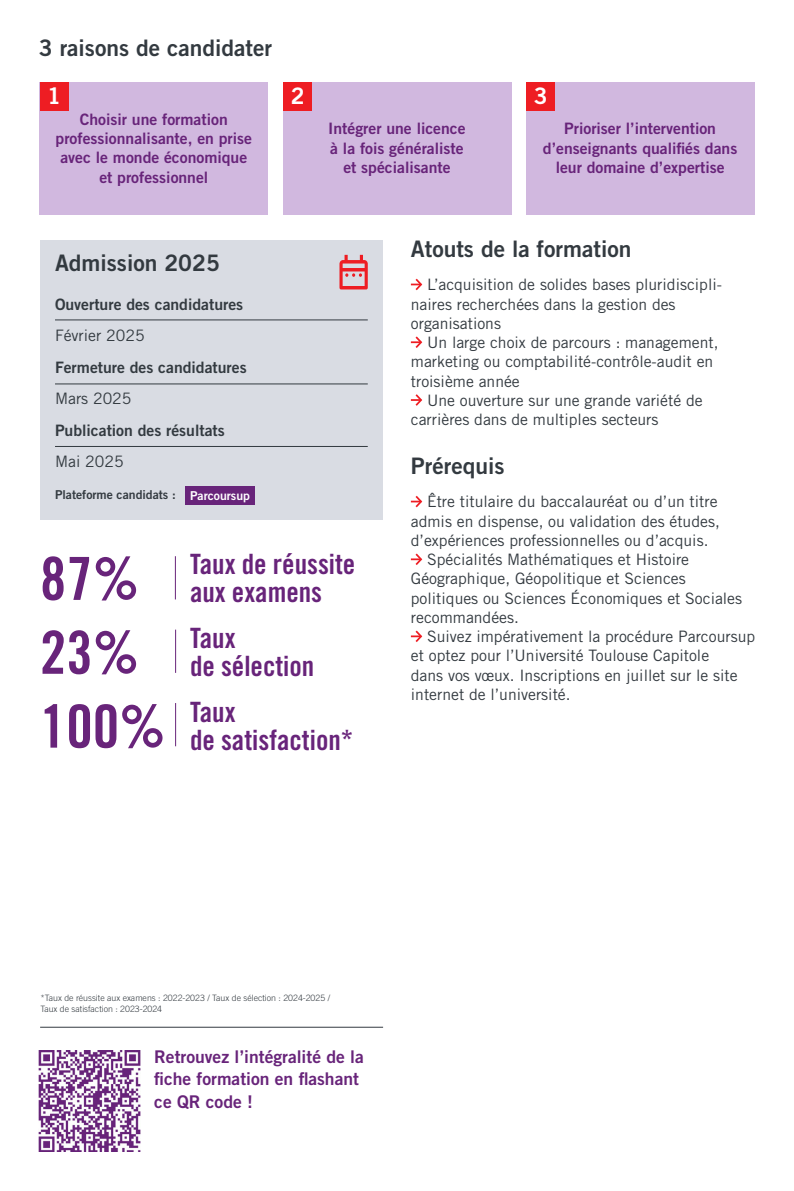
<style>
.page{position:relative;width:794px;height:1191px;background:#fff}
.page>*{position:absolute;margin:0;border:0;box-sizing:border-box;transform-origin:0 0}
.t1{font:59.5px/73.9px "Trade Gothic LT Std Bd Cn 20";color:#68247a}
.t2{font:28px/28px "Trade Gothic LT Std Bd Cn 20";color:#68247a}
.t3{font:22.75px "Trade Gothic LT Std Bd 2";color:#333a40}
.t4{font:22.75px "Trade Gothic LT Std Bd 2";color:#fff}
.t5{font:17.5px/22.8px "Trade Gothic LT Std Bd 2";color:#68247a}
.t6{font:15.75px/19.2px "Trade Gothic LT Std";color:#333a40}
.t7{font:15.75px/19.2px "Trade Gothic LT Std Bd 2";color:#68247a;text-align:center}
.t8{font:15.75px "Trade Gothic LT Std Bd 2";color:#333a40}
.t9{font:12.25px "Trade Gothic LT Std Bd 2";color:#333a40}
.t10{font:300 8.75px/10.5px "Trade Gothic LT Std";color:#333a40}
.s1{color:#fff}
</style>
<div class="page">
<div style="left:40px;top:82px;width:228px;height:132px;background:#d1b8df"></div>
<div style="left:283px;top:82px;width:228px;height:132px;background:#d1b8df"></div>
<div style="left:526px;top:82px;width:228px;height:132px;background:#d1b8df"></div>
<div style="left:40px;top:82px;width:28px;height:29px;background:#ee1d23"></div>
<div style="left:283px;top:82px;width:29px;height:29px;background:#ee1d23"></div>
<div style="left:526px;top:82px;width:29px;height:29px;background:#ee1d23"></div>
<img style="left:39px;top:1050px;width:101px;height:101px">
<hr style="left:40px;top:1027px;width:343px;height:1px;background:#333a40">
<svg style="left:411px;top:278px;width:12px;height:13px"></svg>
<svg style="left:411px;top:336px;width:12px;height:12px"></svg>
<svg style="left:411px;top:394px;width:11px;height:12px"></svg>
<svg style="left:411px;top:495px;width:12px;height:13px"></svg>
<svg style="left:411px;top:553px;width:12px;height:12px"></svg>
<svg style="left:411px;top:630px;width:12px;height:12px"></svg>
<div style="left:40px;top:240px;width:343px;height:280px;background:#d9dce3"></div>
<hr style="left:55px;top:320px;width:313px;height:1px;background:#333a40">
<hr style="left:55px;top:384px;width:313px;height:1px;background:#333a40">
<hr style="left:55px;top:446px;width:313px;height:1px;background:#333a40">
<svg style="left:339px;top:255px;width:29px;height:34px"></svg>
<div style="left:185px;top:486px;width:70px;height:19px;background:#68247a"></div>
<hr style="left:175px;top:556px;width:1px;height:43px;background:#68247a">
<hr style="left:175px;top:629px;width:1px;height:44px;background:#68247a">
<hr style="left:175px;top:703px;width:1px;height:43px;background:#68247a">
<h3 class="t3" style="left:39px;top:34px;width:235px">3 raisons de candidater</h3>
<h3 class="t4" style="left:47px;top:82px;width:15px">1</h3>
<h3 class="t4" style="left:291px;top:82px;width:15px">2</h3>
<h3 class="t4" style="left:534px;top:82px;width:15px">3</h3>
<p class="t7" style="left:56px;top:109px;width:198px">Choisir une formation professionnalisante, en prise avec le monde économique et professionnel</p>
<p class="t7" style="left:328px;top:119px;width:139px">Intégrer une licence à la fois généraliste et spécialisante</p>
<p class="t7" style="left:543px;top:119px;width:196px">Prioriser l’intervention d’enseignants qualifiés dans leur domaine d’expertise</p>
<h3 class="t3" style="left:55px;top:249px;width:166px">Admission 2025</h3>
<p class="t8" style="left:55px;top:294px;width:190px">Ouverture des candidatures</p>
<p class="t6" style="left:55px;top:326px;width:91px">Février 2025</p>
<p class="t8" style="left:55px;top:357px;width:193px">Fermeture des candidatures</p>
<p class="t6" style="left:55px;top:389px;width:78px">Mars 2025</p>
<p class="t8" style="left:55px;top:420px;width:171px">Publication des résultats</p>
<p class="t6" style="left:55px;top:452px;width:70px">Mai 2025</p>
<p class="t9" style="left:55px;top:487px;width:196px">Plateforme candidats : <span class="s1">Parcoursup</span></p>
<h1 class="t1" style="left:40px;top:541px;width:127px">87%<br>23%<br>100%</h1>
<h2 class="t2" style="left:190px;top:550px;width:167px">Taux de réussite aux examens</h2>
<h2 class="t2" style="left:190px;top:624px;width:126px">Taux<br>de sélection</h2>
<h2 class="t2" style="left:190px;top:697px;width:165px">Taux<br>de satisfaction*</h2>
<h3 class="t3" style="left:411px;top:235px;width:222px">Atouts de la formation</h3>
<p class="t6" style="left:411px;top:275px;width:313px;text-indent:16px">L’acquisition de solides bases pluridiscipli&shy;naires recherchées dans la gestion des organisations</p>
<p class="t6" style="left:411px;top:332px;width:309px;text-indent:16px">Un large choix de parcours : management, marketing ou comptabilité-contrôle-audit en troisième année</p>
<p class="t6" style="left:411px;top:390px;width:293px;text-indent:16px">Une ouverture sur une grande variété de carrières dans de multiples secteurs</p>
<h3 class="t3" style="left:411px;top:452px;width:95px">Prérequis</h3>
<p class="t6" style="left:427px;top:492px;width:292px">Être titulaire du baccalauréat ou d’un titre</p>
<p class="t6" style="left:411px;top:511px;width:310px">admis en dispense, ou validation des études,</p>
<p class="t6" style="left:411px;top:530px;width:299px">d’expériences professionnelles ou d’acquis.</p>
<p class="t6" style="left:427px;top:549px;width:264px">Spécialités Mathématiques et Histoire</p>
<p class="t6" style="left:411px;top:569px;width:276px">Géographique, Géopolitique et Sciences</p>
<p class="t6" style="left:411px;top:588px;width:333px">politiques ou Sciences Économiques et Sociales</p>
<p class="t6" style="left:411px;top:607px;width:110px">recommandées.</p>
<p class="t6" style="left:427px;top:626px;width:330px">Suivez impérativement la procédure Parcoursup</p>
<p class="t6" style="left:411px;top:646px;width:300px">et optez pour l’Université Toulouse Capitole</p>
<p class="t6" style="left:411px;top:665px;width:328px">dans vos vœux. Inscriptions en juillet sur le site</p>
<p class="t6" style="left:411px;top:684px;width:161px">internet de l’université.</p>
<p class="t10" style="left:40px;top:992px;width:291px">*Taux de réussite aux examens : 2022-2023 / Taux de sélection : 2024-2025 /<br>Taux de satisfaction : 2023-2024</p>
<p class="t5" style="left:154px;top:1044px;width:211px">Retrouvez l’intégralité de la fiche formation en flashant ce QR code !</p>
</div>
